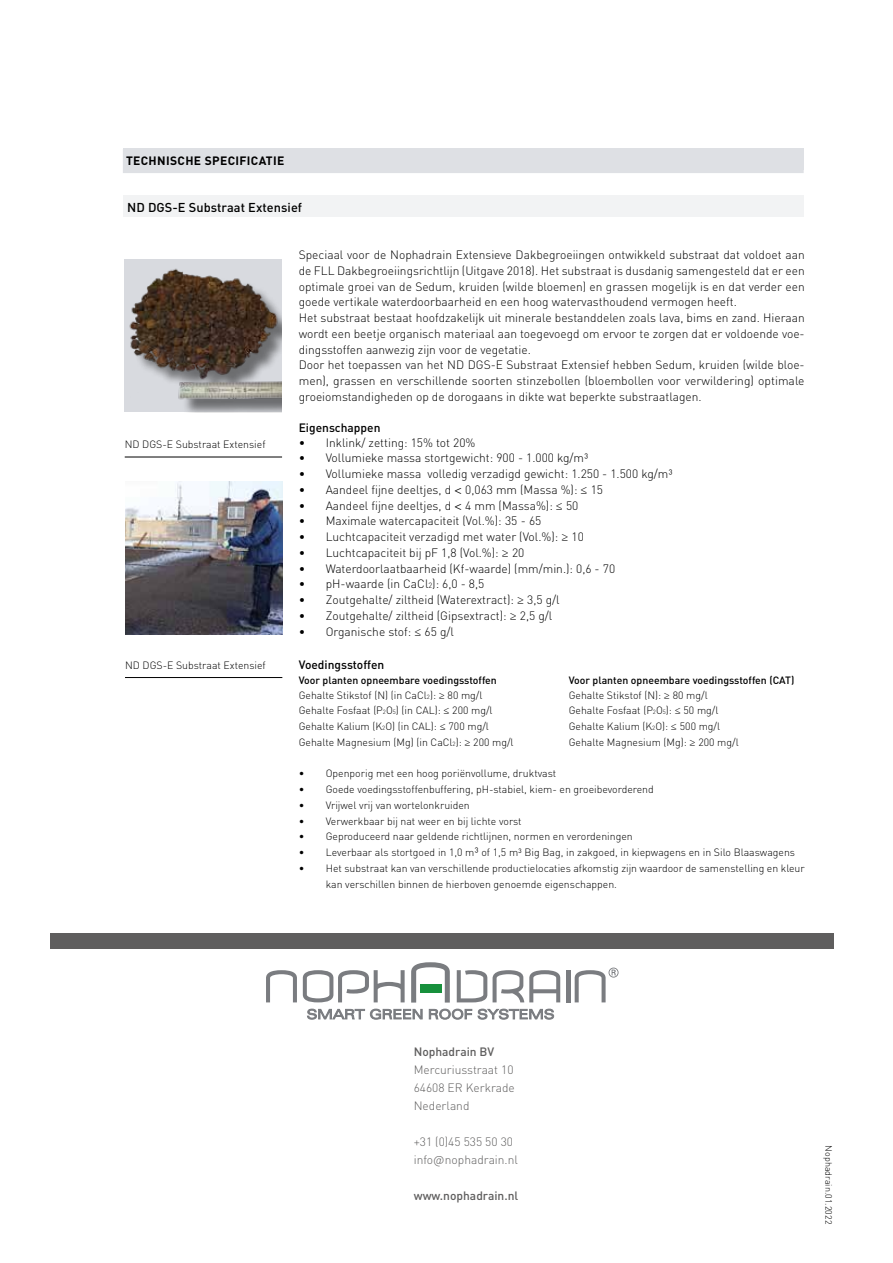
<style>
.page{position:relative;width:893px;height:1263px;background:#fff}
.page>*{position:absolute;margin:0;border:0;box-sizing:border-box;transform-origin:0 0}
.t1{font:500 12.75px "DIN";letter-spacing:.005em;color:#000}
.t2{font:300 12px/15.8px "DIN";color:#000}
.t3{font:300 12px/18px "DIN";color:#5f5e5e;text-align:justify}
.t4{font:500 12px "DIN";color:#5f5e5e}
.t5{font:500 12px "DIN";color:#000}
.t6{font:700 12px "DIN";letter-spacing:.03em;color:#000}
.t7{font:300 10.5px/15.8px "DIN";color:#000}
.t8{font:500 10.5px "DIN";color:#000}
.t9{font:300 9px "DIN";color:#000}
.s1{font-family:"Helvetica"}
.s2{font-size:7.5px}
.s3{font-size:6px}
.s4{font-size:12px}
.s5{font-family:"DIN Pro"}
</style>
<div class="page">
<div style="left:123px;top:149px;width:681px;height:24px;background:#dee0e4"></div>
<div style="left:123px;top:196px;width:680px;height:21px;background:#f2f3f4"></div>
<hr style="left:125px;top:457px;width:157px;height:1px;background:#000">
<div style="left:133px;top:272px;width:148px;height:140px;background:#000;opacity:.5"></div>
<img style="left:124px;top:259px;width:157px;height:145px">
<img style="left:125px;top:482px;width:157px;height:152px">
<hr style="left:125px;top:677px;width:157px;height:1px;background:#000">
<svg style="left:266px;top:970px;width:31px;height:32px"></svg>
<svg style="left:303px;top:970px;width:102px;height:32px"></svg>
<svg style="left:457px;top:970px;width:30px;height:32px"></svg>
<svg style="left:493px;top:970px;width:67px;height:32px"></svg>
<hr style="left:566px;top:970px;width:4px;height:32px;background:#7a7c80">
<svg style="left:411px;top:962px;width:39px;height:40px"></svg>
<svg style="left:575px;top:967px;width:44px;height:35px"></svg>
<div style="left:420px;top:984px;width:21px;height:9px;background:#17903c"></div>
<svg style="left:307px;top:1009px;width:115px;height:10px"></svg>
<svg style="left:429px;top:1009px;width:43px;height:10px"></svg>
<svg style="left:478px;top:1009px;width:76px;height:10px"></svg>
<div style="left:50px;top:934px;width:784px;height:15px;background:#5f5e5e"></div>
<p class="t6" style="left:126px;top:152px;width:160px">TECHNISCHE SPECIFICATIE</p>
<p class="t1" style="left:127px;top:199px;width:177px">ND DGS-E Substraat Extensief</p>
<p class="t2" style="left:299px;top:247px;width:507px">Speciaal voor de Nophadrain Extensieve Dakbegroeiingen ontwikkeld substraat dat voldoet aan de FLL Dakbegroeiingsrichtlijn (Uitgave 2018). Het substraat is dusdanig samengesteld dat er een optimale groei van de Sedum, kruiden (wilde bloemen) en grassen mogelijk is en dat verder een goede vertikale waterdoorbaarheid en een hoog watervasthoudend vermogen heeft.<br>Het substraat bestaat hoofdzakelijk uit minerale bestanddelen zoals lava, bims en zand. Hieraan wordt een beetje organisch materiaal aan toegevoegd om ervoor te zorgen dat er voldoende voe&shy;dingsstoffen aanwezig zijn voor de vegetatie.<br>Door het toepassen van het ND DGS-E Substraat Extensief hebben Sedum, kruiden (wilde bloe&shy;men), grassen en verschillende soorten stinzebollen (bloembollen voor verwildering) optimale groeiomstandigheden op de dorogaans in dikte wat beperkte substraatlagen.</p>
<p class="t5" style="left:299px;top:420px;width:83px">Eigenschappen</p>
<p class="t2" style="left:299px;top:434px;width:178px">• Inklink/ zetting: 15% tot 20%</p>
<p class="t2" style="left:299px;top:450px;width:291px">• Vollumieke massa stortgewicht: 900 - 1.000 kg/m³</p>
<p class="t2" style="left:299px;top:466px;width:375px">• Vollumieke massa volledig verzadigd gewicht: 1.250 - 1.500 kg/m³</p>
<p class="t2" style="left:299px;top:481px;width:306px">• Aandeel fijne deeltjes, d <span class="s1">&lt;</span> 0,063 mm (Massa %): <span class="s1">≤</span> 15</p>
<p class="t2" style="left:299px;top:497px;width:281px">• Aandeel fijne deeltjes, d <span class="s1">&lt;</span> 4 mm (Massa%): <span class="s1">≤</span> 50</p>
<p class="t2" style="left:299px;top:513px;width:244px">• Maximale watercapaciteit (Vol.%): 35 - 65</p>
<p class="t2" style="left:299px;top:529px;width:287px">• Luchtcapaciteit verzadigd met water (Vol.%): <span class="s1">≥</span> 10</p>
<p class="t2" style="left:299px;top:544px;width:227px">• Luchtcapaciteit bij pF 1,8 (Vol.%): <span class="s1">≥</span> 20</p>
<p class="t2" style="left:299px;top:560px;width:318px">• Waterdoorlaatbaarheid (Kf-waarde) (mm/min.): 0,6 - 70</p>
<p class="t2" style="left:299px;top:576px;width:187px">• pH-waarde (in CaCl<span class="s2">2</span>): 6,0 - 8,5</p>
<p class="t2" style="left:299px;top:592px;width:262px">• Zoutgehalte/ ziltheid (Waterextract): <span class="s1">≥</span> 3,5 g/l</p>
<p class="t2" style="left:299px;top:607px;width:255px">• Zoutgehalte/ ziltheid (Gipsextract): <span class="s1">≥</span> 2,5 g/l</p>
<p class="t2" style="left:299px;top:623px;width:157px">• Organische stof: <span class="s1">≤</span> 65 g/l</p>
<p class="t5" style="left:299px;top:657px;width:87px">Voedingsstoffen</p>
<p class="t8" style="left:299px;top:674px;width:200px">Voor planten opneembare voedingsstoffen</p>
<p class="t8" style="left:569px;top:674px;width:227px">Voor planten opneembare voedingsstoffen (CAT)</p>
<p class="t7" style="left:299px;top:687px;width:185px">Gehalte Stikstof (N) (in CaCl<span class="s3">2</span>): <span class="s1">≥</span> 80 mg/l</p>
<p class="t7" style="left:569px;top:687px;width:140px">Gehalte Stikstof (N): <span class="s1">≥</span> 80 mg/l</p>
<p class="t7" style="left:299px;top:703px;width:195px">Gehalte Fosfaat (P<span class="s3">2</span>O<span class="s3">5</span>) (in CAL): <span class="s1">≤</span> 200 mg/l</p>
<p class="t7" style="left:569px;top:703px;width:151px">Gehalte Fosfaat (P<span class="s3">2</span>O<span class="s3">5</span>): <span class="s1">≤</span> 50 mg/l</p>
<p class="t7" style="left:299px;top:718px;width:192px">Gehalte Kalium (K<span class="s3">2</span>O) (in CAL): <span class="s1">≤</span> 700 mg/l</p>
<p class="t7" style="left:569px;top:718px;width:153px">Gehalte Kalium (K<span class="s3">2</span>O): <span class="s1">≤</span> 500 mg/l</p>
<p class="t7" style="left:299px;top:734px;width:216px">Gehalte Magnesium (Mg) (in CaCl<span class="s3">2</span>): <span class="s1">≥</span> 200 mg/l</p>
<p class="t7" style="left:569px;top:734px;width:172px">Gehalte Magnesium (Mg): <span class="s1">≥</span> 200 mg/l</p>
<p class="t7" style="left:299px;top:766px;width:259px">• Openporig met een hoog poriënvollume, druktvast</p>
<p class="t7" style="left:299px;top:781px;width:357px">• Goede voedingsstoffenbuffering, pH-stabiel, kiem- en groeibevorderend</p>
<p class="t7" style="left:299px;top:797px;width:173px">• Vrijwel vrij van wortelonkruiden</p>
<p class="t7" style="left:299px;top:813px;width:224px">• Verwerkbaar bij nat weer en bij lichte vorst</p>
<p class="t7" style="left:299px;top:829px;width:336px">• Geproduceerd naar geldende richtlijnen, normen en verordeningen</p>
<p class="t7" style="left:299px;top:844px;width:498px">• Leverbaar als stortgoed in 1,0 m<span class="s4">³</span> of 1,5 m³ Big Bag, in zakgoed, in kiepwagens en in Silo Blaaswagens</p>
<p class="t7" style="left:326px;top:860px;width:480px;text-indent:-27px">• Het substraat kan van verschillende productielocaties afkomstig zijn waardoor de samenstelling en kleur kan verschillen binnen de hierboven genoemde eigenschappen.</p>
<p class="t7" style="left:125px;top:436px;width:142px">ND DGS-E Substraat Extensief</p>
<p class="t7" style="left:125px;top:657px;width:142px">ND DGS-E Substraat Extensief</p>
<p class="t4" style="left:414px;top:1044px;width:82px">Nophadrain BV</p>
<p class="t3" style="left:414px;top:1060px;width:103px">Mercuriusstraat 10<br>64608 ER Kerkrade Nederland</p>
<p class="t3" style="left:414px;top:1132px;width:106px">+31 (0)45 535 50 30 info<span class="s5">@</span>nophadrain.nl</p>
<p class="t4" style="left:414px;top:1188px;width:106px">www.nophadrain.nl</p>
<p class="t9" style="left:834px;top:1145px;width:80px;rotate:90deg">Nophadrain.01.2022</p>
</div>
